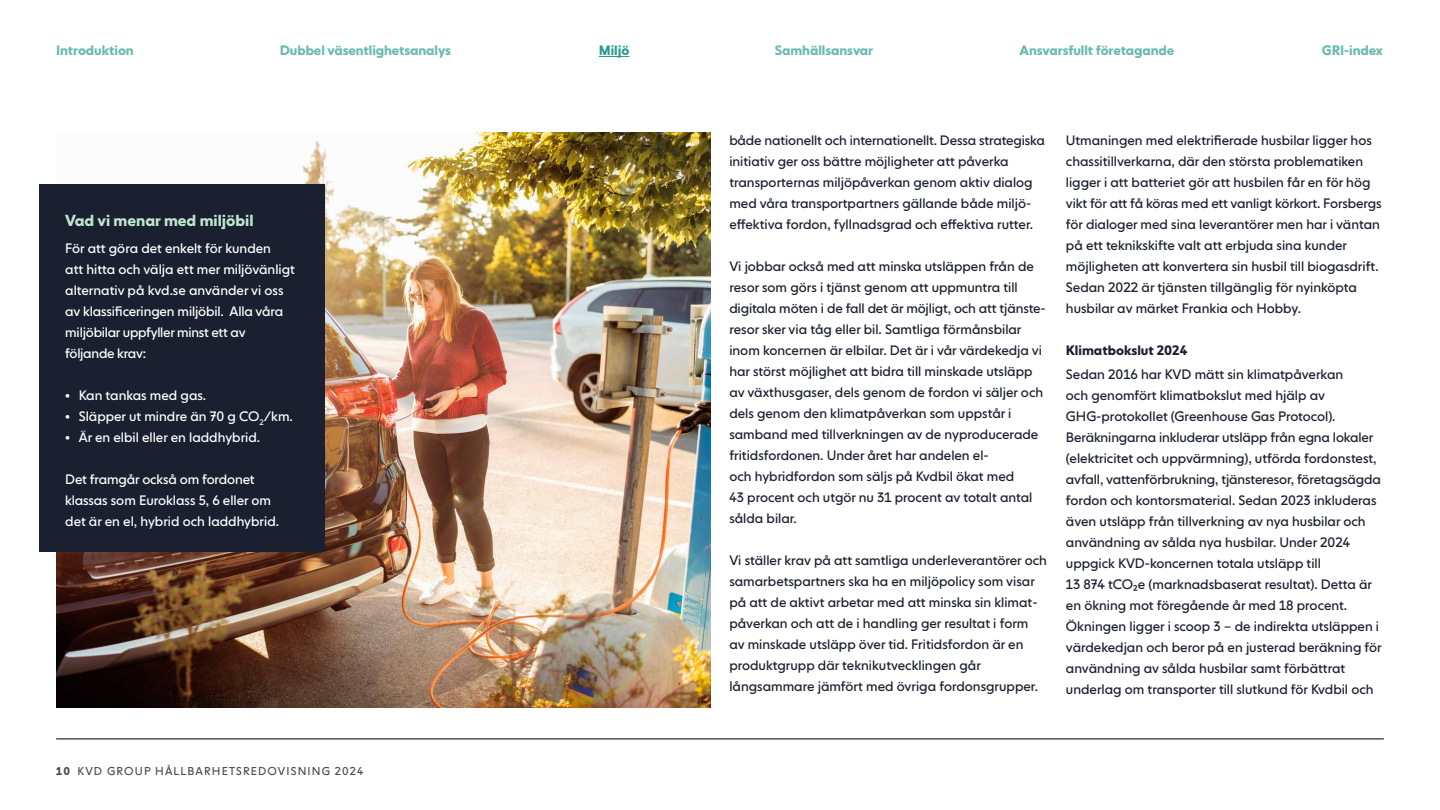
<style>
.page{position:relative;width:1440px;height:810px;background:#fff}
.page>*{position:absolute;margin:0;border:0;box-sizing:border-box;transform-origin:0 0}
.t1{font:700 15.75px "NEXT Book";color:#c0e6cf}
.t2{font:13.5px/21px "NEXT Book";color:#1a2030}
.t3{font:13.5px/21px "NEXT Book";color:#fff}
.t4{font:700 13.5px "NEXT Book";letter-spacing:-.01em;color:#6abab1}
.t5{font:700 13.5px "NEXT Book";color:#1a2030}
.t6{font:700 13.5px "NEXT Book";color:#299d8f}
.t7{font:11.25px "NEXT Book";letter-spacing:.1em;color:#4d4d4d}
.s1{font-weight:700}
</style>
<div class="page">
<hr style="left:599px;top:56px;width:31px;height:1px;background:#299d8f">
<img style="left:56px;top:132px;width:655px;height:576px">
<hr style="left:56px;top:739px;width:1328px;height:1px;background:#4d4d4d">
<div style="left:39px;top:184px;width:286px;height:368px;background:#1a2030"></div>
<p class="t4" style="left:56px;top:42px;width:79px">Introduktion</p>
<p class="t4" style="left:280px;top:42px;width:173px">Dubbel väsentlighetsanalys</p>
<p class="t6" style="left:599px;top:42px;width:32px">Miljö</p>
<p class="t4" style="left:775px;top:42px;width:100px">Samhällsansvar</p>
<p class="t4" style="left:1020px;top:42px;width:156px">Ansvarsfullt företagande</p>
<p class="t4" style="left:1322px;top:42px;width:62px">GRI-index</p>
<p class="t1" style="left:65px;top:211px;width:190px">Vad vi menar med miljöbil</p>
<p class="t3" style="left:65px;top:238px;width:231px">För att göra det enkelt för kunden<br>att hitta och välja ett mer miljövänligt alternativ på kvd.se använder vi oss av klassificeringen miljöbil. Alla våra miljöbilar uppfyller minst ett av följande krav:</p>
<p class="t3" style="left:65px;top:385px;width:143px">• Kan tankas med gas.</p>
<p class="t3" style="left:65px;top:406px;width:229px">• Släpper ut mindre än 70 g CO<sub>2</sub>/km.</p>
<p class="t3" style="left:65px;top:427px;width:196px">• Är en elbil eller en laddhybrid.</p>
<p class="t3" style="left:65px;top:469px;width:215px">Det framgår också om fordonet klassas som Euroklass 5, 6 eller om det är en el, hybrid och laddhybrid.</p>
<p class="t7" style="left:56px;top:764px;width:309px"><span class="s1">10</span> KVD GROUP HÅLLBARHETSREDOVISNING 2024</p>
<p class="t2" style="left:729px;top:130px;width:317px">både nationellt och internationellt. Dessa strategiska initiativ ger oss bättre möjligheter att påverka transporternas miljöpåverkan genom aktiv dialog med våra transportpartners gällande både miljö&shy;effektiva fordon, fyllnadsgrad och effektiva rutter.</p>
<p class="t2" style="left:729px;top:256px;width:318px">Vi jobbar också med att minska utsläppen från de resor som görs i tjänst genom att uppmuntra till digitala möten i de fall det är möjligt, och att tjänste&shy;resor sker via tåg eller bil. Samtliga förmånsbilar inom koncernen är elbilar. Det är i vår värdekedja vi har störst möjlighet att bidra till minskade utsläpp av växthusgaser, dels genom de fordon vi säljer och dels genom den klimatpåverkan som uppstår i samband med tillverkningen av de nyproducerade fritidsfordonen. Under året har andelen el-<br>och hybridfordon som säljs på Kvdbil ökat med<br>43 procent och utgör nu 31 procent av totalt antal sålda bilar.</p>
<p class="t2" style="left:729px;top:550px;width:319px">Vi ställer krav på att samtliga underleverantörer och samarbetspartners ska ha en miljöpolicy som visar på att de aktivt arbetar med att minska sin klimat&shy;påverkan och att de i handling ger resultat i form av minskade utsläpp över tid. Fritidsfordon är en produktgrupp där teknikutvecklingen går långsammare jämfört med övriga fordonsgrupper.</p>
<p class="t2" style="left:1066px;top:130px;width:317px">Utmaningen med elektrifierade husbilar ligger hos chassitillverkarna, där den största problematiken ligger i att batteriet gör att husbilen får en för hög vikt för att få köras med ett vanligt körkort. Forsbergs för dialoger med sina leverantörer men har i väntan på ett teknikskifte valt att erbjuda sina kunder möjligheten att konvertera sin husbil till biogasdrift.<br>Sedan 2022 är tjänsten tillgänglig för nyinköpta husbilar av märket Frankia och Hobby.</p>
<p class="t5" style="left:1066px;top:342px;width:123px">Klimatbokslut 2024</p>
<p class="t2" style="left:1066px;top:364px;width:317px">Sedan 2016 har KVD mätt sin klimatpåverkan<br>och genomfört klimatbokslut med hjälp av GHG-protokollet (Greenhouse Gas Protocol).<br>Beräkningarna inkluderar utsläpp från egna lokaler (elektricitet och uppvärmning), utförda fordonstest, avfall, vattenförbrukning, tjänsteresor, företagsägda fordon och kontorsmaterial. Sedan 2023 inkluderas även utsläpp från tillverkning av nya husbilar och användning av sålda nya husbilar. Under 2024 uppgick KVD-koncernen totala utsläpp till<br>13 874 tCO₂e (marknadsbaserat resultat). Detta är en ökning mot föregående år med 18 procent.<br>Ökningen ligger i scoop 3 – de indirekta utsläppen i värdekedjan och beror på en justerad beräkning för användning av sålda husbilar samt förbättrat underlag om transporter till slutkund för Kvdbil och</p>
</div>
